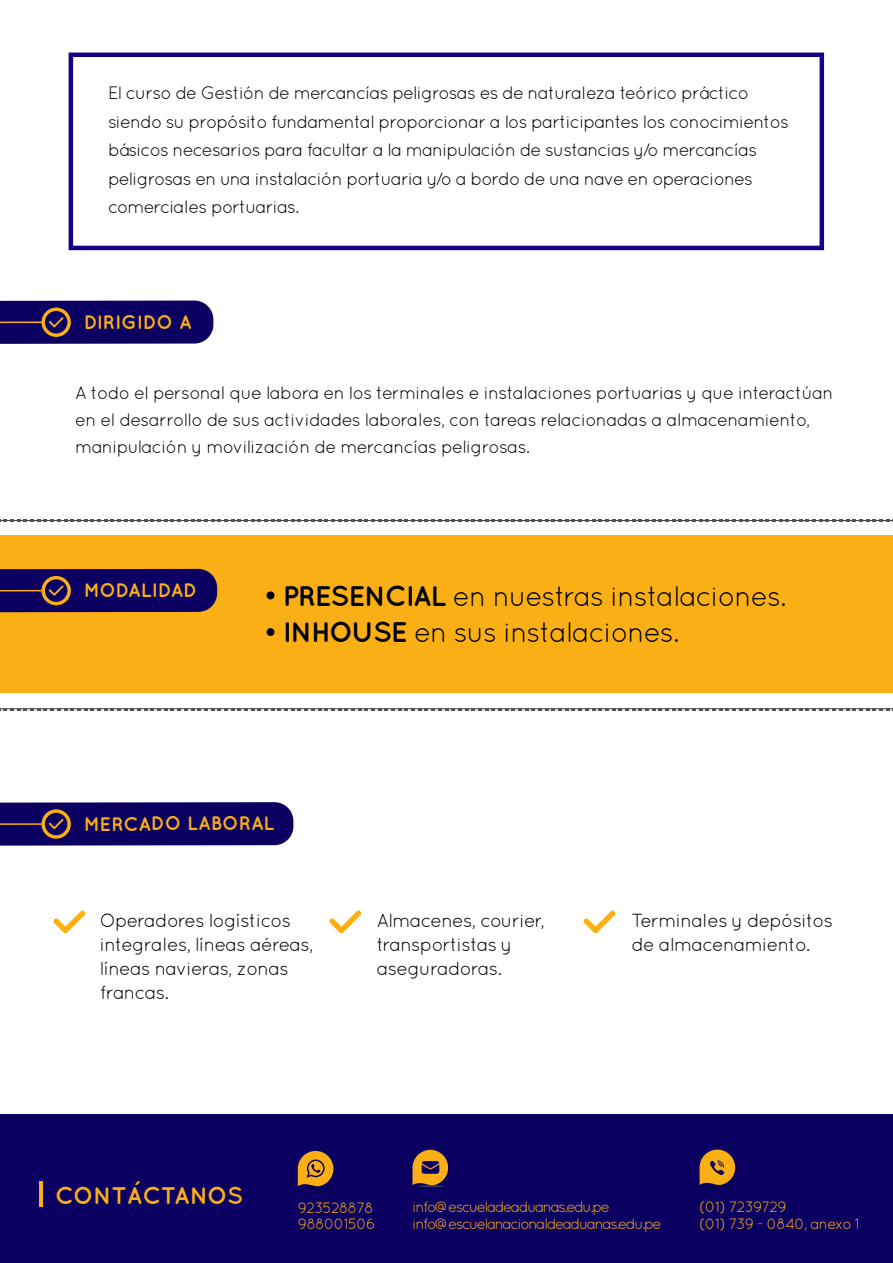
<style>
.page{position:relative;width:893px;height:1263px;background:#fff}
.page>*{position:absolute;margin:0;border:0;box-sizing:border-box;transform-origin:0 0}
.t1{font:28.35px/36.2px "Quicksand";letter-spacing:-.04em;color:#000}
.t2{font:700 24px "Quicksand";letter-spacing:-.01em;color:#fab015}
.t3{font:700 19.5px "Quicksand";color:#fab015}
.t4{font:18.9px/24.2px "Quicksand";letter-spacing:-.04em;color:#000}
.t5{font:18px/28.5px "Quicksand";letter-spacing:-.05em;color:#000}
.t6{font:15px/16.5px "Quicksand";letter-spacing:-.095em;color:#fab015}
.t7{font:15px/16.5px "Quicksand";letter-spacing:-.055em;color:#fab015}
.t8{font:15px/16.5px "Quicksand";letter-spacing:-.05em;color:#fab015}
.s1{font-weight:700}
</style>
<div class="page">
<div style="left:0;top:1114px;width:893px;height:149px;background:#0b0062"></div>
<hr style="left:40px;top:1182px;width:3px;height:25px;background:#fab015">
<svg style="left:298px;top:1151px;width:35px;height:37px"></svg>
<svg style="left:700px;top:1149px;width:35px;height:38px"></svg>
<svg style="left:412px;top:1150px;width:36px;height:37px"></svg>
<svg style="left:0;top:520px;width:893px;height:2px"></svg>
<svg style="left:0;top:708px;width:893px;height:2px;background:#6f6f6e"></svg>
<svg style="left:0;top:300px;width:213px;height:44px;background:#1d1064"></svg>
<svg style="left:0;top:802px;width:293px;height:44px;background:#1a0d64"></svg>
<div style="left:69px;top:53px;width:755px;height:197px;border:4px solid #160088"></div>
<div style="left:0;top:535px;width:893px;height:158px;background:#fab015"></div>
<svg style="left:0;top:569px;width:217px;height:43px;background:#180a5d"></svg>
<svg style="left:53px;top:910px;width:33px;height:23px"></svg>
<svg style="left:329px;top:910px;width:33px;height:23px"></svg>
<svg style="left:583px;top:910px;width:33px;height:23px"></svg>
<div style="left:267px;top:591px;width:7px;height:8px;background:#000;border-radius:50%"></div>
<div style="left:267px;top:628px;width:7px;height:8px;background:#000;border-radius:50%"></div>
<p class="t5" style="left:108px;top:79px;width:682px">El curso de Gestión de mercancías peligrosas es de naturaleza teórico práctico siendo su propósito fundamental proporcionar a los participantes los conocimientos básicos necesarios para facultar a la manipulación de sustancias y/o mercancías peligrosas en una instalación portuaria y/o a bordo de una nave en operaciones comerciales portuarias.</p>
<p class="t3" style="left:84px;top:310px;width:109px">DIRIGIDO A</p>
<p class="t5" style="left:75px;top:379px;width:760px;line-height:27px">A todo el personal que labora en los terminales e instalaciones portuarias y que interactúan en el desarrollo de sus actividades laborales, con tareas relacionadas a almacenamiento, manipulación y movilización de mercancías peligrosas.</p>
<p class="t3" style="left:84px;top:578px;width:115px">MODALIDAD</p>
<h1 class="t1" style="left:283px;top:578px;width:505px"><span class="s1">PRESENCIAL</span> en nuestras instalaciones.<br><span class="s1">INHOUSE</span> en sus instalaciones.</h1>
<p class="t3" style="left:84px;top:812px;width:192px">MERCADO LABORAL</p>
<p class="t4" style="left:100px;top:908px;width:215px">Operadores logísticos integrales, líneas aéreas, líneas navieras, zonas francas.</p>
<p class="t4" style="left:377px;top:908px;width:169px">Almacenes, courier, transportistas y aseguradoras.</p>
<p class="t4" style="left:631px;top:908px;width:203px">Terminales y depósitos de almacenamiento.</p>
<h2 class="t2" style="left:55px;top:1181px;width:189px">CONTÁCTANOS</h2>
<p class="t8" style="left:298px;top:1199px;width:80px">923528878<br>988001506</p>
<p class="t7" style="left:700px;top:1198px;width:162px">(01) 7239729<br>(01) 739 - 0840, anexo 1</p>
<p class="t6" style="left:412px;top:1198px;width:251px">info@escueladeaduanas.edu.pe info@escuelanacionaldeaduanas.edu.pe</p>
</div>
